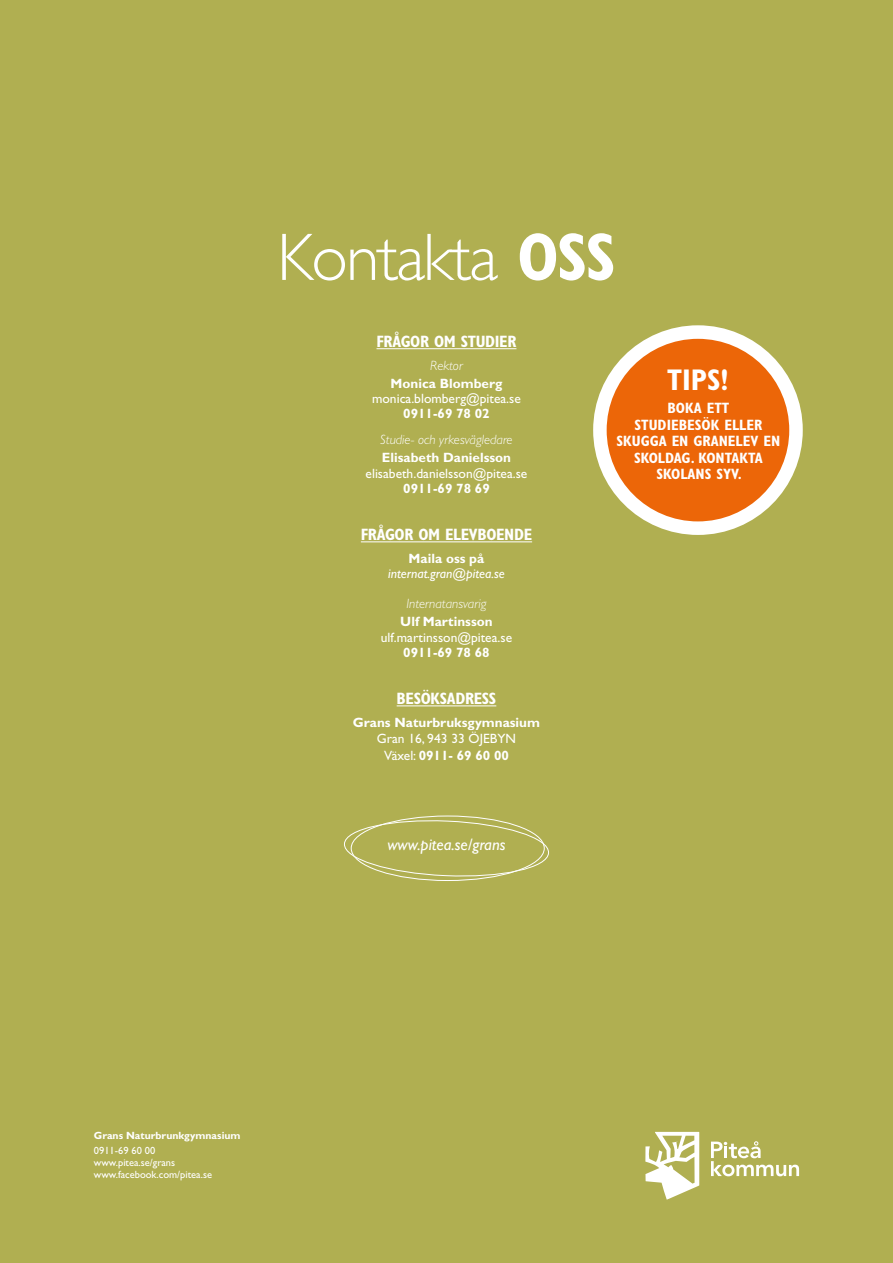
<style>
.page{position:relative;width:893px;height:1263px;background:#b0af51}
.page>*{position:absolute;margin:0;border:0;box-sizing:border-box;transform-origin:0 0}
.t1{font:300 67.5px "Gill Sans Std";letter-spacing:-.025em;color:#fff}
.t2{font:700 condensed 30px "Gill Sans Std";color:#fff}
.t3{font:700 condensed 16.5px "Gill Sans Std";letter-spacing:-.02em;color:#fff}
.t4{font:italic 16.5px "Gill Sans Std";color:#fff}
.t5{font:700 condensed 15px/16.5px "Gill Sans Std";color:#fff;text-align:center}
.t6{font:700 13.5px "Gill Sans Std";color:#fff}
.t7{font:13.5px/16.5px "Gill Sans Std";color:#fff;text-align:center}
.t8{font:italic 300 13.5px "Gill Sans Std";color:#fff}
.t9{font:italic 13.5px "Gill Sans Std";color:#fff}
.t10{font:10.5px/12px "Gill Sans Std";color:#fff}
.t11{font:700 10.5px "Gill Sans Std";color:#fff}
.s1{font-weight:700;font-stretch:condensed}
.s2{font-weight:700}
</style>
<div class="page">
<hr style="left:376px;top:348px;width:140px;height:1px;background:#fff">
<hr style="left:361px;top:541px;width:171px;height:1px;background:#fff">
<hr style="left:397px;top:705px;width:99px;height:1px;background:#fff">
<svg style="left:645px;top:1132px;width:54px;height:67px"></svg>
<svg style="left:711px;top:1141px;width:88px;height:35px"></svg>
<svg style="left:344px;top:818px;width:205px;height:60px"></svg>
<div style="left:600px;top:332px;width:196px;height:196px;background:#ec6608;border-radius:50%"></div>
<div style="left:593px;top:325px;width:210px;height:210px;border:14px solid #fff;border-radius:50%"></div>
<h1 class="t1" style="left:277px;top:219px;width:340px">Kontakta <span class="s1">OSS</span></h1>
<p class="t3" style="left:376px;top:332px;width:141px">FRÅGOR OM STUDIER</p>
<p class="t8" style="left:430px;top:357px;width:34px">Rektor</p>
<p class="t6" style="left:391px;top:375px;width:113px">Monica Blomberg</p>
<p class="t7" style="left:372px;top:390px;width:150px">monica.blomberg@pitea.se</p>
<p class="t6" style="left:403px;top:405px;width:88px">0911-69 78 02</p>
<p class="t8" style="left:380px;top:432px;width:134px">Studie- och yrkesvägledare</p>
<p class="t6" style="left:382px;top:449px;width:131px">Elisabeth Danielsson</p>
<p class="t7" style="left:366px;top:465px;width:163px">elisabeth.danielsson@pitea.se</p>
<p class="t6" style="left:403px;top:481px;width:88px">0911-69 78 69</p>
<p class="t3" style="left:361px;top:525px;width:173px">FRÅGOR OM ELEVBOENDE</p>
<p class="t6" style="left:409px;top:550px;width:77px">Maila oss på</p>
<p class="t9" style="left:388px;top:565px;width:118px">internat.gran@pitea.se</p>
<p class="t8" style="left:406px;top:596px;width:81px">Internatansvarig</p>
<p class="t6" style="left:400px;top:613px;width:94px">Ulf Martinsson</p>
<p class="t7" style="left:381px;top:629px;width:133px">ulf.martinsson@pitea.se</p>
<p class="t6" style="left:403px;top:645px;width:88px">0911-69 78 68</p>
<p class="t3" style="left:397px;top:689px;width:101px">BESÖKSADRESS</p>
<p class="t6" style="left:353px;top:714px;width:189px">Grans Naturbruksgymnasium</p>
<p class="t7" style="left:377px;top:730px;width:141px">Gran 16, 943 33 ÖJEBYN<br>Växel: <span class="s2">0911- 69 60 00</span></p>
<p class="t4" style="left:387px;top:835px;width:120px">www.pitea.se/grans</p>
<h2 class="t2" style="left:667px;top:362px;width:63px">TIPS!</h2>
<p class="t5" style="left:616px;top:400px;width:165px">BOKA ETT<br>STUDIEBESÖK ELLER<br>SKUGGA EN GRANELEV EN<br>SKOLDAG. KONTAKTA<br>SKOLANS SYV.</p>
<p class="t11" style="left:94px;top:1129px;width:148px">Grans Naturbrunkgymnasium</p>
<p class="t10" style="left:94px;top:1144px;width:120px">0911-69 60 00 www.pitea.se/grans www.facebook.com/pitea.se</p>
</div>
